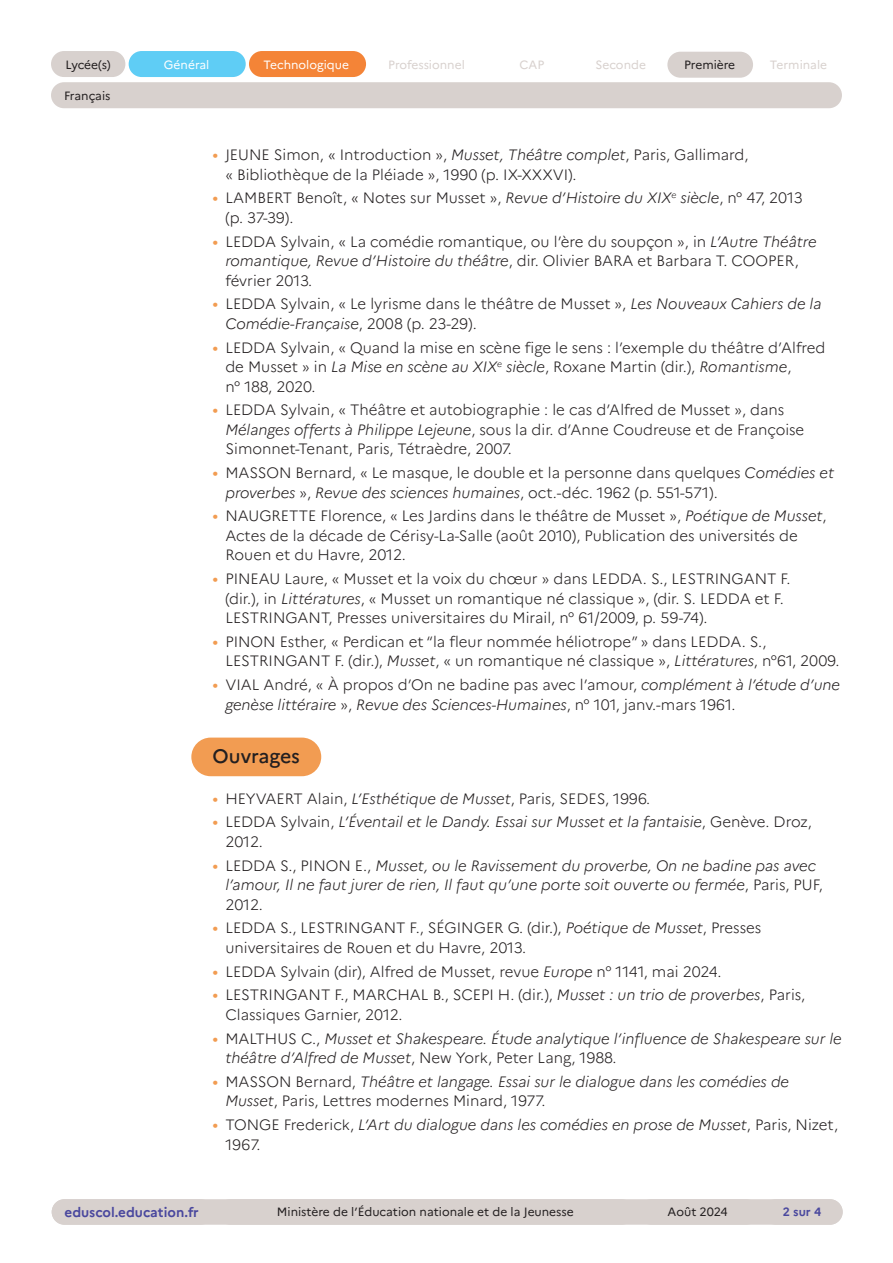
<style>
.page{position:relative;width:893px;height:1263px;background:#fff}
.page>*{position:absolute;margin:0;border:0;box-sizing:border-box;transform-origin:0 0}
._03_titre_2{font:500 19.5px "Marianne";color:#231f20}
.t1{font:300 15px/19.5px "Marianne";color:#231f20}
.t2{font:italic 300 15px/19.5px "Marianne";color:#231f20}
.t3{font:700 13.5px "Marianne";color:#4a489e}
.t4{font:12px "Marianne";color:#231f20}
.t5{font:12px "Marianne";color:#d8d1ce}
.t6{font:12px "Marianne";color:#fff}
.t7{font:700 12px "Marianne";color:#4a489e}
.s1{font-weight:400;font-size:16.5px;color:#f29c52}
.s2{font-style:italic}
.s3{font-weight:400;font-style:normal;font-size:16.5px;color:#f29c52}
.s4{font-style:normal}
</style>
<div class="page">
<div style="left:52px;top:1199px;width:791px;height:26px;background:#d8d1ce;border-radius:13px"></div>
<div style="left:51px;top:51px;width:74px;height:26px;background:#d8d1ce;border-radius:13px"></div>
<div style="left:129px;top:51px;width:117px;height:26px;background:#5fcdf5;border-radius:13px"></div>
<div style="left:249px;top:51px;width:117px;height:26px;background:#f48437;border-radius:13px"></div>
<div style="left:667px;top:52px;width:86px;height:26px;background:#d8d1ce;border-radius:13px"></div>
<div style="left:51px;top:82px;width:791px;height:26px;background:#d8d1ce;border-radius:13px"></div>
<div style="left:191px;top:737px;width:130px;height:39px;background:#f29c52;border-radius:19px"></div>
<p class="t4" style="left:65px;top:57px;width:47px">Lycée(s)</p>
<p class="t6" style="left:164px;top:57px;width:47px">Général</p>
<p class="t6" style="left:263px;top:57px;width:87px">Technologique</p>
<p class="t5" style="left:388px;top:57px;width:78px">Professionnel</p>
<p class="t5" style="left:520px;top:58px;width:26px">CAP</p>
<p class="t5" style="left:596px;top:58px;width:52px">Seconde</p>
<p class="t4" style="left:684px;top:58px;width:53px">Première</p>
<p class="t5" style="left:770px;top:58px;width:59px">Terminale</p>
<p class="t4" style="left:64px;top:88px;width:48px">Français</p>
<p class="t1" style="left:225px;top:145px;width:525px;text-indent:-13px"><span class="s1">•</span> JEUNE Simon, « Introduction », <span class="s2">Musset, Théâtre complet</span>, Paris, Gallimard, « Bibliothèque de la Pléiade », 1990 (p. IX-XXXVI).</p>
<p class="t1" style="left:225px;top:188px;width:579px;text-indent:-13px"><span class="s1">•</span> LAMBERT Benoît, « Notes sur Musset », <span class="s2">Revue d’Histoire du XIX</span><sup>e</sup> <span class="s2">siècle</span>, n° 47, 2013 (p. 37-39).</p>
<p class="t1" style="left:225px;top:231px;width:593px;text-indent:-13px"><span class="s1">•</span> LEDDA Sylvain, « La comédie romantique, ou l’ère du soupçon », in <span class="s2">L’Autre Théâtre romantique, Revue d’Histoire du théâtre</span>, dir. Olivier BARA et Barbara T. COOPER, février 2013.</p>
<p class="t1" style="left:225px;top:294px;width:598px;text-indent:-13px"><span class="s1">•</span> LEDDA Sylvain, « Le lyrisme dans le théâtre de Musset », <span class="s2">Les Nouveaux Cahiers de la<br>Comédie-Française</span>, 2008 (p. 23-29).</p>
<p class="t1" style="left:225px;top:337px;width:602px;text-indent:-13px"><span class="s1">•</span> LEDDA Sylvain, « Quand la mise en scène fige le sens : l’exemple du théâtre d’Alfred de Musset » in <span class="s2">La Mise en scène au XIX</span><sup>e</sup> <span class="s2">siècle</span>, Roxane Martin (dir.), <span class="s2">Romantisme</span>,<br>n° 188, 2020.</p>
<p class="t1" style="left:225px;top:400px;width:580px;text-indent:-13px"><span class="s1">•</span> LEDDA Sylvain, « Théâtre et autobiographie : le cas d’Alfred de Musset », dans<br><span class="s2">Mélanges offerts à Philippe Lejeune</span>, sous la dir. d’Anne Coudreuse et de Françoise<br>Simonnet-Tenant, Paris, Tétraèdre, 2007.</p>
<p class="t1" style="left:225px;top:463px;width:610px;text-indent:-13px"><span class="s1">•</span> MASSON Bernard, « Le masque, le double et la personne dans quelques <span class="s2">Comédies et proverbes</span> », <span class="s2">Revue des sciences humaines</span>, oct.-déc. 1962 (p. 551-571).</p>
<p class="t1" style="left:225px;top:506px;width:603px;text-indent:-13px"><span class="s1">•</span> NAUGRETTE Florence, « Les Jardins dans le théâtre de Musset », <span class="s2">Poétique de Musset</span>,<br>Actes de la décade de Cérisy-La-Salle (août 2010), Publication des universités de<br>Rouen et du Havre, 2012.</p>
<p class="t1" style="left:225px;top:569px;width:567px;text-indent:-13px"><span class="s1">•</span> PINEAU Laure, « Musset et la voix du chœur » dans LEDDA. S., LESTRINGANT F. (dir.), in <span class="s2">Littératures</span>, « Musset un romantique né classique », (dir. S. LEDDA et F.<br>LESTRINGANT, Presses universitaires du Mirail, n° 61/2009, p. 59-74).</p>
<p class="t1" style="left:225px;top:632px;width:616px;text-indent:-13px"><span class="s1">•</span> PINON Esther, « Perdican et “la fleur nommée héliotrope” » dans LEDDA. S.,<br>LESTRINGANT F. (dir.), <span class="s2">Musset</span>, « un romantique né classique », <span class="s2">Littératures</span>, n°61, 2009.</p>
<p class="t1" style="left:225px;top:675px;width:616px;text-indent:-13px"><span class="s1">•</span> VIAL André, « À propos d’On ne badine pas avec l’amour, <span class="s2">complément à l’étude d’une genèse littéraire</span> », <span class="s2">Revue des Sciences-Humaines</span>, n° 101, janv.-mars 1961.</p>
<p class="_03_titre_2" style="left:213px;top:744px;width:89px">Ouvrages</p>
<p class="t1" style="left:213px;top:788px;width:439px"><span class="s1">•</span> HEYVAERT Alain, <span class="s2">L’Esthétique de Musset</span>, Paris, SEDES, 1996.</p>
<p class="t2" style="left:225px;top:812px;width:588px;text-indent:-13px"><span class="s3">•</span> <span class="s4">LEDDA Sylvain,</span> L’Éventail et le Dandy. Essai sur Musset et la fantaisie<span class="s4">, Genève. Droz,<br>2012.</span></p>
<p class="t2" style="left:225px;top:855px;width:599px;text-indent:-13px"><span class="s3">•</span> <span class="s4">LEDDA S., PINON E.,</span> Musset, ou le Ravissement du proverbe, On ne badine pas avec l’amour, Il ne faut jurer de rien, Il faut qu’une porte soit ouverte ou fermée<span class="s4">, Paris, PUF,<br>2012.</span></p>
<p class="t1" style="left:225px;top:918px;width:538px;text-indent:-13px"><span class="s1">•</span> LEDDA S., LESTRINGANT F., SÉGINGER G. (dir.), <span class="s2">Poétique de Musset</span>, Presses universitaires de Rouen et du Havre, 2013.</p>
<p class="t1" style="left:213px;top:961px;width:510px"><span class="s1">•</span> LEDDA Sylvain (dir), Alfred de Musset, revue <span class="s2">Europe</span> n° 1141, mai 2024.</p>
<p class="t1" style="left:225px;top:985px;width:581px;text-indent:-13px"><span class="s1">•</span> LESTRINGANT F., MARCHAL B., SCEPI H. (dir.), <span class="s2">Musset : un trio de proverbes</span>, Paris,<br>Classiques Garnier, 2012.</p>
<p class="t2" style="left:225px;top:1028px;width:618px;text-indent:-13px"><span class="s3">•</span> <span class="s4">MALTHUS C.,</span> Musset et Shakespeare. Étude analytique l’influence de Shakespeare sur le théâtre d’Alfred de Musset<span class="s4">, New York, Peter Lang, 1988.</span></p>
<p class="t2" style="left:225px;top:1072px;width:565px;text-indent:-13px"><span class="s3">•</span> <span class="s4">MASSON Bernard,</span> Théâtre et langage. Essai sur le dialogue dans les comédies de<br>Musset<span class="s4">, Paris, Lettres modernes Minard, 1977.</span></p>
<p class="t2" style="left:225px;top:1115px;width:614px;text-indent:-13px"><span class="s3">•</span> <span class="s4">TONGE Frederick,</span> L’Art du dialogue dans les comédies en prose de Musset<span class="s4">, Paris, Nizet,<br>1967.</span></p>
<p class="t3" style="left:65px;top:1204px;width:136px">eduscol.education.fr</p>
<p class="t4" style="left:277px;top:1205px;width:298px">Ministère de l’Éducation nationale et de la Jeunesse</p>
<p class="t4" style="left:668px;top:1205px;width:62px">Août 2024</p>
<p class="t7" style="left:783px;top:1205px;width:40px">2 sur 4</p>
</div>
